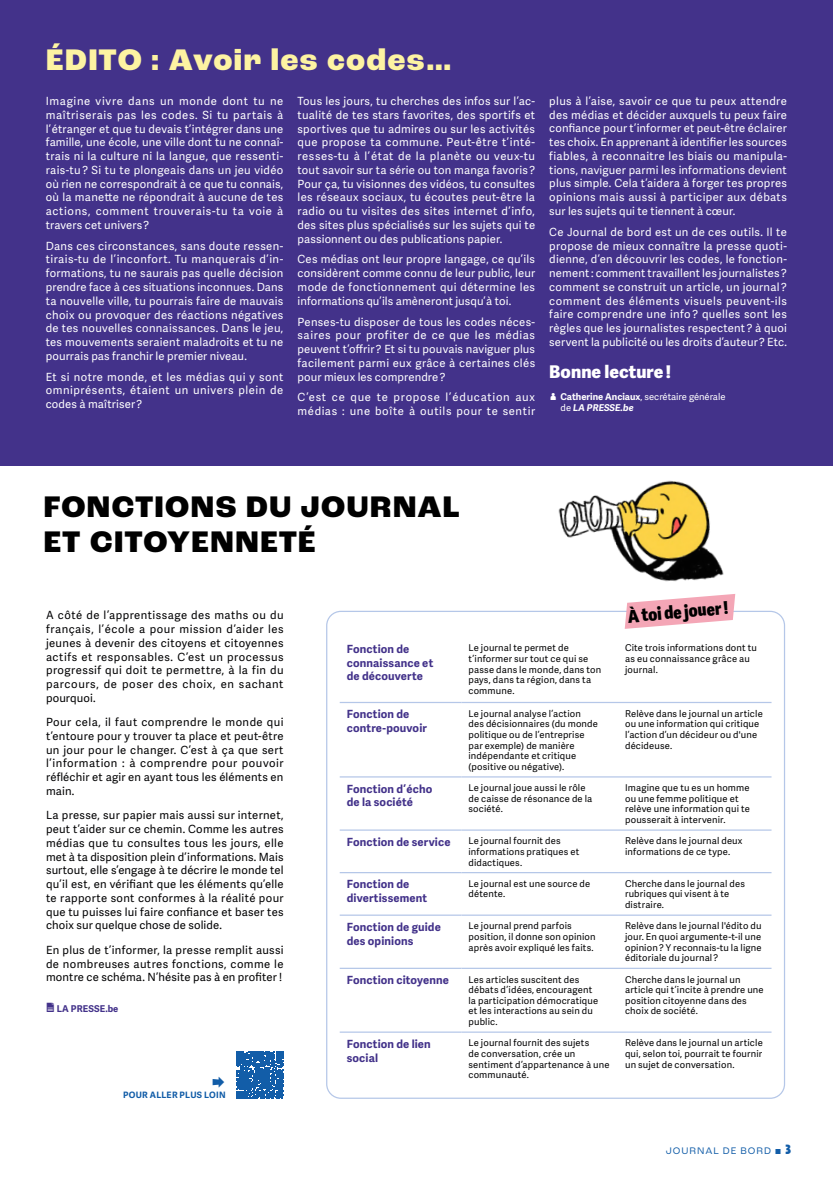
<style>
.page{position:relative;width:833px;height:1188px;background:#fff}
.page>*{position:absolute;margin:0;border:0;box-sizing:border-box;transform-origin:0 0}
.t1{font:800 31.25px/35px "Roc Grotesk";letter-spacing:.045em;color:#000}
.t2{font:800 31.25px "Roc Grotesk";letter-spacing:.045em;color:#fdf3a2}
.t3{font:25.25px "Adelle Sans";color:#125da8}
.t4{font:800 17.5px "Adelle Sans";letter-spacing:.005em;color:#fff}
.t5{font:800 17.5px "Adelle Sans Cnd";color:#000}
.t6{font:11.25px/13.8px "Adelle Sans";letter-spacing:.015em;color:#fff;text-align:justify}
.t7{font:11.25px/13.8px "Adelle Sans";letter-spacing:.015em;color:#020203;text-align:justify}
.t8{font:700 11.25px/13.8px "Adelle Sans";letter-spacing:.01em;color:#43328a}
.t9{font:11.25px/13.8px "Adelle Sans";letter-spacing:.06em;color:#fff}
.t10{font:10px "Roc Grotesk";letter-spacing:.1em;color:#125da8}
.t11{font:9.38px/10.6px "Adelle Sans";letter-spacing:.015em;color:#020203}
.t12{font:9.38px/11.2px "Adelle Sans";color:#fff}
.t13{font:700 9.38px "Adelle Sans";letter-spacing:.01em;color:#43328a}
.t14{font:700 8.75px "Adelle Sans";letter-spacing:.025em;color:#125da8}
.s1{font-size:11.25px}
.s2{font-weight:700}
.s3{font-weight:700;font-style:italic}
.s4{font-size:15px}
.s5{font-family:"Adelle Sans Cnd"}
.s6{font-family:"Chillow";font-size:12.5px}
</style>
<div class="page">
<div style="left:0;top:0;width:833px;height:465px;background:#43328a"></div>
<hr style="left:340px;top:701px;width:121px;height:2px;background:#b5c7e8">
<hr style="left:340px;top:776px;width:121px;height:1px;background:#b5c7e8">
<hr style="left:340px;top:829px;width:121px;height:1px;background:#b5c7e8">
<hr style="left:461px;top:701px;width:157px;height:2px;background:#b5c7e8">
<hr style="left:461px;top:776px;width:157px;height:1px;background:#b5c7e8">
<hr style="left:461px;top:829px;width:157px;height:1px;background:#b5c7e8">
<hr style="left:618px;top:701px;width:153px;height:2px;background:#b5c7e8">
<hr style="left:618px;top:776px;width:153px;height:1px;background:#b5c7e8">
<hr style="left:618px;top:829px;width:153px;height:1px;background:#b5c7e8">
<hr style="left:340px;top:871px;width:121px;height:2px;background:#b5c7e8">
<hr style="left:461px;top:871px;width:157px;height:2px;background:#b5c7e8">
<hr style="left:618px;top:871px;width:153px;height:2px;background:#b5c7e8">
<hr style="left:340px;top:914px;width:121px;height:1px;background:#b5c7e8">
<hr style="left:461px;top:914px;width:157px;height:1px;background:#b5c7e8">
<hr style="left:618px;top:914px;width:153px;height:1px;background:#b5c7e8">
<hr style="left:340px;top:967px;width:121px;height:1px;background:#b5c7e8">
<hr style="left:461px;top:967px;width:157px;height:1px;background:#b5c7e8">
<hr style="left:618px;top:967px;width:153px;height:1px;background:#b5c7e8">
<hr style="left:340px;top:1031px;width:121px;height:1px;background:#b5c7e8">
<hr style="left:461px;top:1031px;width:157px;height:1px;background:#b5c7e8">
<hr style="left:618px;top:1031px;width:153px;height:1px;background:#b5c7e8">
<svg style="left:236px;top:1051px;width:47px;height:46px;background:#276baf"></svg>
<img style="left:520px;top:465px;width:267px;height:160px">
<svg style="left:624px;top:593px;width:111px;height:36px"></svg>
<h1 class="t2" style="left:46px;top:41px;width:407px">ÉDITO : Avoir les codes…</h1>
<p class="t6" style="left:46px;top:94px;width:239px">Imagine vivre dans un monde dont tu ne maîtriserais pas les codes. Si tu partais à l’étranger et que tu devais t’intégrer dans une famille, une école, une ville dont tu ne connaî&shy;trais ni la culture ni la langue, que ressenti&shy;rais-tu ? Si tu te plongeais dans un jeu vidéo où rien ne correspondrait à ce que tu connais, où la manette ne répondrait à aucune de tes actions, comment trouverais-tu ta voie à travers cet univers ?</p>
<p class="t6" style="left:46px;top:239px;width:239px">Dans ces circonstances, sans doute ressen&shy;tirais-tu de l’inconfort. Tu manquerais d’in&shy;formations, tu ne saurais pas quelle décision prendre face à ces situations inconnues. Dans ta nouvelle ville, tu pourrais faire de mauvais choix ou provoquer des réactions négatives de tes nouvelles connaissances. Dans le jeu, tes mouvements seraient maladroits et tu ne pourrais pas franchir le premier niveau.</p>
<p class="t6" style="left:46px;top:370px;width:239px">Et si notre monde, et les médias qui y sont omniprésents, étaient un univers plein de codes à maîtriser ?</p>
<p class="t6" style="left:297px;top:94px;width:239px">Tous les jours, tu cherches des infos sur l’ac&shy;tualité de tes stars favorites, des sportifs et sportives que tu admires ou sur les activités que propose ta commune. Peut-être t’inté&shy;resses-tu à l’état de la planète ou veux-tu tout savoir sur ta série ou ton manga favoris ?<br>Pour ça, tu visionnes des vidéos, tu consultes les réseaux sociaux, tu écoutes peut-être la radio ou tu visites des sites internet d’info, des sites plus spécialisés sur les sujets qui te passionnent ou des publications papier.</p>
<p class="t6" style="left:297px;top:253px;width:239px">Ces médias ont leur propre langage, ce qu’ils considèrent comme connu de leur public, leur mode de fonctionnement qui détermine les informations qu’ils amèneront jusqu’à toi.</p>
<p class="t6" style="left:297px;top:315px;width:239px">Penses-tu disposer de tous les codes néces&shy;saires pour profiter de ce que les médias peuvent t’offrir ? Et si tu pouvais naviguer plus facilement parmi eux grâce à certaines clés pour mieux les comprendre ?</p>
<p class="t9" style="left:297px;top:391px;width:239px">C’est ce que te propose l’éducation aux médias : une boîte à outils pour te sentir</p>
<p class="t6" style="left:549px;top:94px;width:239px">plus à l’aise, savoir ce que tu peux attendre des médias et décider auxquels tu peux faire confiance pour t’informer et peut-être éclairer tes choix. En apprenant à identifier les sources fiables, à reconnaitre les biais ou manipula&shy;tions, naviguer parmi les informations devient plus simple. Cela t’aidera à forger tes propres opinions mais aussi à participer aux débats sur les sujets qui te tiennent à cœur.</p>
<p class="t6" style="left:549px;top:225px;width:239px">Ce Journal de bord est un de ces outils. Il te propose de mieux connaître la presse quoti&shy;dienne, d’en découvrir les codes, le fonction&shy;nement : comment travaillent les journalistes ? comment se construit un article, un journal ? comment des éléments visuels peuvent-ils faire comprendre une info ? quelles sont les règles que les journalistes respectent ? à quoi servent la publicité ou les droits d’auteur ? Etc.</p>
<h3 class="t4" style="left:549px;top:361px;width:124px">Bonne lecture !</h3>
<p class="t12" style="left:560px;top:391px;width:166px;text-indent:-11px"><span class="s1">j</span> <span class="s2">Catherine Anciaux</span>, secrétaire générale de <span class="s3">LA PRESSE.be</span></p>
<h1 class="t1" style="left:44px;top:490px;width:417px">FONCTIONS DU JOURNAL<br>ET CITOYENNETÉ</h1>
<p class="t7" style="left:46px;top:608px;width:239px">A côté de l’apprentissage des maths ou du français, l’école a pour mission d’aider les jeunes à devenir des citoyens et citoyennes actifs et responsables. C’est un processus progressif qui doit te permettre, à la fin du parcours, de poser des choix, en sachant pourquoi.</p>
<p class="t7" style="left:46px;top:715px;width:239px">Pour cela, il faut comprendre le monde qui t’entoure pour y trouver ta place et peut-être un jour pour le changer. C’est à ça que sert l’information : à comprendre pour pouvoir réfléchir et agir en ayant tous les éléments en main.</p>
<p class="t7" style="left:46px;top:808px;width:239px">La presse, sur papier mais aussi sur internet, peut t’aider sur ce chemin. Comme les autres médias que tu consultes tous les jours, elle met à ta disposition plein d’informations. Mais surtout, elle s’engage à te décrire le monde tel qu’il est, en vérifiant que les éléments qu’elle te rapporte sont conformes à la réalité pour que tu puisses lui faire confiance et baser tes choix sur quelque chose de solide.</p>
<p class="t7" style="left:46px;top:943px;width:239px">En plus de t’informer, la presse remplit aussi de nombreuses autres fonctions, comme le montre ce schéma. N’hésite pas à en profiter !</p>
<p class="t13" style="left:46px;top:1002px;width:74px"><span class="s4">w</span> LA PRESSE.be</p>
<h2 class="t3" style="left:211px;top:1065px;width:16px">➡</h2>
<p class="t14" style="left:123px;top:1089px;width:104px">POUR ALLER PLUS LOIN</p>
<h3 class="t5" style="left:627px;top:605px;width:102px;rotate:-5deg">À toi de jouer !</h3>
<p class="t8" style="left:347px;top:642px;width:88px">Fonction de connaissance et de découverte</p>
<p class="t11" style="left:468px;top:643px;width:134px">Le journal te permet de t’informer sur tout ce qui se passe dans le monde, dans ton pays, dans ta région, dans ta commune.</p>
<p class="t11" style="left:625px;top:643px;width:133px">Cite trois informations dont tu as eu connaissance grâce au journal.</p>
<p class="t8" style="left:347px;top:707px;width:82px">Fonction de contre-pouvoir</p>
<p class="t11" style="left:468px;top:708px;width:131px">Le journal analyse l’action des décisionnaires (du monde politique ou de l’entreprise par exemple) de manière indépendante et critique (positive ou négative).</p>
<p class="t11" style="left:625px;top:708px;width:139px">Relève dans le journal un article ou une information qui critique l’action d’un décideur ou d'une décideuse.</p>
<p class="t8" style="left:347px;top:781px;width:87px">Fonction d’écho de la société</p>
<p class="t11" style="left:468px;top:782px;width:125px">Le journal joue aussi le rôle de caisse de résonance de la société.</p>
<p class="t11" style="left:625px;top:782px;width:126px">Imagine que tu es un homme ou une femme politique et relève une information qui te pousserait à intervenir.</p>
<p class="t8" style="left:347px;top:834px;width:105px">Fonction de service</p>
<p class="t11" style="left:468px;top:835px;width:112px">Le journal fournit des informations pratiques et didactiques.</p>
<p class="t11" style="left:625px;top:835px;width:119px">Relève dans le journal deux informations de ce type.</p>
<p class="t8" style="left:347px;top:877px;width:82px">Fonction de divertissement</p>
<p class="t11" style="left:468px;top:878px;width:123px">Le journal est une source de détente.</p>
<p class="t11" style="left:625px;top:878px;width:121px">Cherche dans le journal des rubriques qui visent à te distraire.</p>
<p class="t8" style="left:347px;top:919px;width:96px">Fonction de guide des opinions</p>
<p class="t11" style="left:468px;top:920px;width:129px">Le journal prend parfois position, il donne son opinion après avoir expliqué les faits.</p>
<p class="t11" style="left:625px;top:920px;width:138px;text-align:justify">Relève dans le journal l'édito du jour. En quoi argumente-t-il une opinion ? Y reconnais-tu la ligne éditoriale du journal ?</p>
<p class="t8" style="left:347px;top:973px;width:104px">Fonction citoyenne</p>
<p class="t11" style="left:468px;top:973px;width:131px">Les articles suscitent des débats d’idées, encouragent la participation démocratique et les interactions au sein du public.</p>
<p class="t11" style="left:625px;top:973px;width:140px">Cherche dans le journal un article qui t’incite à prendre une position citoyenne dans des choix de société.</p>
<p class="t8" style="left:347px;top:1036px;width:86px">Fonction de lien social</p>
<p class="t11" style="left:468px;top:1037px;width:143px">Le journal fournit des sujets<br>de conversation, crée un sentiment d’appartenance à une communauté.</p>
<p class="t11" style="left:625px;top:1037px;width:139px;text-align:justify">Relève dans le journal un article qui, selon toi, pourrait te fournir un sujet de conversation.</p>
<p class="t10" style="left:666px;top:1144px;width:127px">JOURNAL DE BORD <span class="s5">a</span> <span class="s6">3</span></p>
</div>
